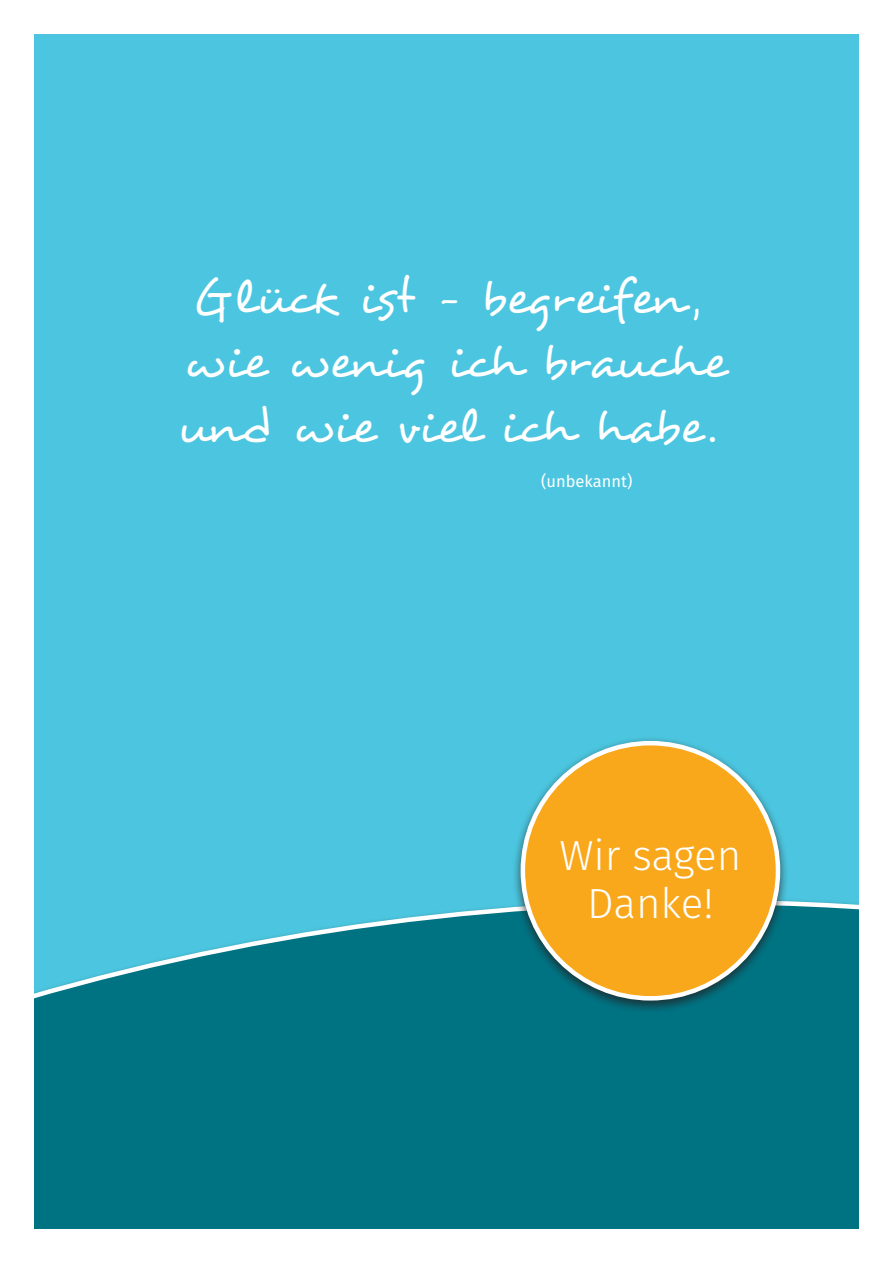
<style>
.page{position:relative;width:893px;height:1263px;background:#fff}
.page>*{position:absolute;margin:0;border:0;box-sizing:border-box;transform-origin:0 0}
.t1{font:49.5px/64.5px "Desyrel";letter-spacing:-.035em;color:#fff;text-align:center}
.head{font:300 42.15px/48px "Fira Sans";letter-spacing:-.005em;color:#fff;text-align:center}
.t2{font:16.5px "Fira Sans";color:#fff}
</style>
<div class="page">
<div style="left:34px;top:34px;width:825px;height:1195px;background:#4cc6e0"></div>
<svg style="left:34px;top:900px;width:825px;height:329px;background:#097b8c"></svg>
<div style="left:512px;top:736px;width:277px;height:278px;background:#231f20;opacity:.75"></div>
<div style="left:523px;top:743px;width:255px;height:255px;background:#f9a71b;border-radius:50%"></div>
<p class="t1" style="left:177px;top:266px;width:552px">Glück ist – begreifen , wie wenig ich brauche und wie viel ich habe.</p>
<p class="t2" style="left:541px;top:469px;width:93px">(unbekannt)</p>
<p class="head" style="left:559px;top:831px;width:184px">Wir sagen<br>Danke!</p>
</div>
